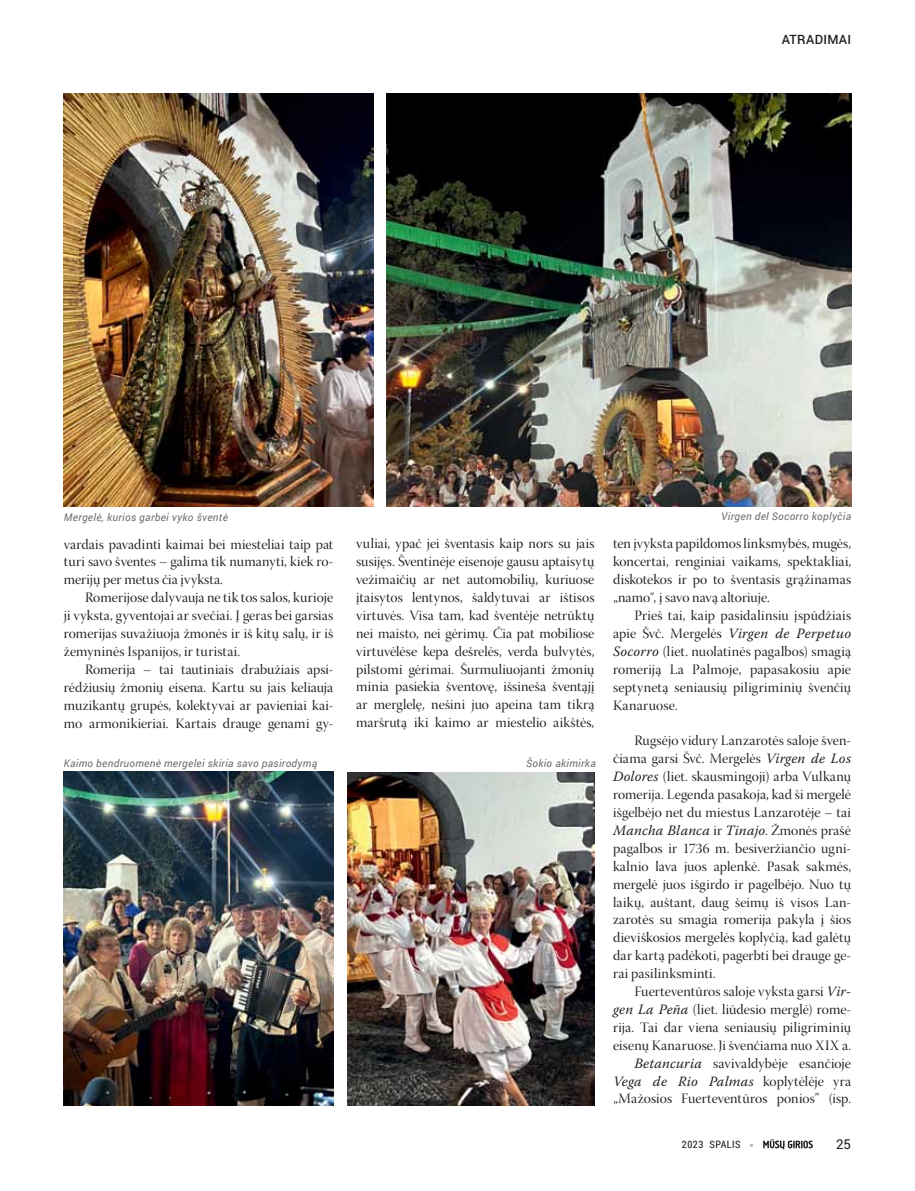
<style>
.page{position:relative;width:915px;height:1191px;background:#fff}
.page>*{position:absolute;margin:0;border:0;box-sizing:border-box;transform-origin:0 0}
.t1{font:14.25px/17.9px "Warnock Pro Disp";letter-spacing:.01em;color:#231f20;text-align:justify}
.t2{font:italic 14.25px "Warnock Pro";letter-spacing:.01em;color:#231f20}
.t3{font:13.5px "Roboto";color:#231f20}
.t4{font:500 12.75px "Roboto";letter-spacing:.025em;color:#231f20}
.t5{font:italic 10.5px "Roboto";letter-spacing:.03em;color:#6d6e71}
.t6{font:10.2px "Roboto Condensed";letter-spacing:.05em;color:#231f20}
.s1{font-family:"Warnock Pro";font-style:italic}
.s2{font-family:"Warnock Pro Disp";font-style:normal}
</style>
<div class="page">
<svg style="left:763px;top:1139px;width:49px;height:10px"></svg>
<img style="left:64px;top:94px;width:309px;height:412px">
<img style="left:64px;top:772px;width:269px;height:334px">
<img style="left:347px;top:772px;width:247px;height:334px">
<img style="left:386px;top:94px;width:464px;height:412px">
<p class="t5" style="left:64px;top:510px;width:166px">Mergelė, kurios garbei vyko šventė</p>
<p class="t4" style="left:781px;top:30px;width:71px">ATRADIMAI</p>
<p class="t5" style="left:721px;top:509px;width:131px">Virgen del Socorro koplyčia</p>
<p class="t1" style="left:356px;top:536px;width:240px">vuliai, ypač jei šventasis kaip nors su jais susijęs. Šventinėje eisenoje gausu aptaisytų vežimaičių ar net automobilių, kuriuose įtaisytos lentynos, šaldytuvai ar ištisos virtuvės. Visa tam, kad šventėje netrūktų nei maisto, nei gėrimų. Čia pat mobiliose virtuvėlėse kepa dešrelės, verda bulvytės, pilstomi gėrimai. Šurmuliuojanti žmonių minia pasiekia šventovę, išsineša šventąjį ar merglelę, nešini juo apeina tam tikrą maršrutą iki kaimo ar miestelio aikštės,</p>
<p class="t1" style="left:613px;top:536px;width:239px">ten įvyksta papildomos linksmybės, mugės, koncertai, renginiai vaikams, spektakliai, diskotekos ir po to šventasis grąžinamas „namo“, į savo navą altoriuje.</p>
<p class="t1" style="left:64px;top:536px;width:271px">vardais pavadinti kaimai bei miesteliai taip pat turi savo šventes – galima tik numanyti, kiek ro&shy;merijų per metus čia įvyksta.</p>
<p class="t1" style="left:64px;top:590px;width:271px;text-indent:21px">Romerijose dalyvauja ne tik tos salos, kurioje ji vyksta, gyventojai ar svečiai. Į geras bei garsias romerijas suvažiuoja žmonės ir iš kitų salų, ir iš žemyninės Ispanijos, ir turistai.</p>
<p class="t1" style="left:64px;top:662px;width:271px;text-indent:21px">Romerija – tai tautiniais drabužiais apsi&shy;rėdžiusių žmonių eisena. Kartu su jais keliauja muzikantų grupės, kolektyvai ar pavieniai kai&shy;mo armonikieriai. Kartais drauge genami gy-</p>
<p class="t1" style="left:613px;top:608px;width:239px;text-indent:21px">Prieš tai, kaip pasidalinsiu įspūdžiais apie Švč. Mergelės <span class="s1">Virgen de Perpetuo Socorro</span> (liet. nuolatinės pagalbos) smagią romeriją La Palmoje, papasakosiu apie septynetą seniausių piligriminių švenčių Kanaruose.</p>
<p class="t1" style="left:613px;top:733px;width:239px;text-indent:21px">Rugsėjo vidury Lanzarotės saloje šven&shy;čiama garsi Švč. Mergelės <span class="s1">Virgen de Los Dolores</span> (liet. skausmingoji) arba Vulkanų romerija. Legenda pasakoja, kad ši mergelė išgelbėjo net du miestus Lanzarotėje – tai</p>
<p class="t2" style="left:613px;top:821px;width:239px">Mancha Blanca <span class="s2">ir</span> Tinajo<span class="s2">. Žmonės prašė</span></p>
<p class="t1" style="left:613px;top:841px;width:239px">pagalbos ir 1736 m. besiveržiančio ugni&shy;kalnio lava juos aplenkė. Pasak sakmės, mergelė juos išgirdo ir pagelbėjo. Nuo tų laikų, auštant, daug šeimų iš visos Lan&shy;zarotės su smagia romerija pakyla į šios dieviškosios mergelės koplyčią, kad galėtų dar kartą padėkoti, pagerbti bei drauge ge&shy;rai pasilinksminti.</p>
<p class="t1" style="left:613px;top:984px;width:239px;text-align:right">Fuerteventūros saloje vyksta garsi <span class="s1">Vir&shy;gen La Peña</span> (liet. liūdesio merglė) rome&shy;rija. Tai dar viena seniausių piligriminių eisenų Kanaruose. Ji švenčiama nuo XIX a.<br><span class="s1">Betancuria</span> savivaldybėje esančioje</p>
<p class="t2" style="left:613px;top:1072px;width:239px">Vega de Rio Palmas <span class="s2">koplytėlėje yra</span></p>
<p class="t1" style="left:613px;top:1091px;width:239px">„Mažosios Fuerteventūros ponios” (isp.</p>
<p class="t5" style="left:64px;top:755px;width:255px">Kaimo bendruomenė mergelei skiria savo pasirodymą</p>
<p class="t5" style="left:526px;top:756px;width:71px">Šokio akimirka</p>
<p class="t6" style="left:681px;top:1137px;width:60px">2023 SPALIS</p>
<p class="t3" style="left:835px;top:1134px;width:17px">25</p>
</div>
